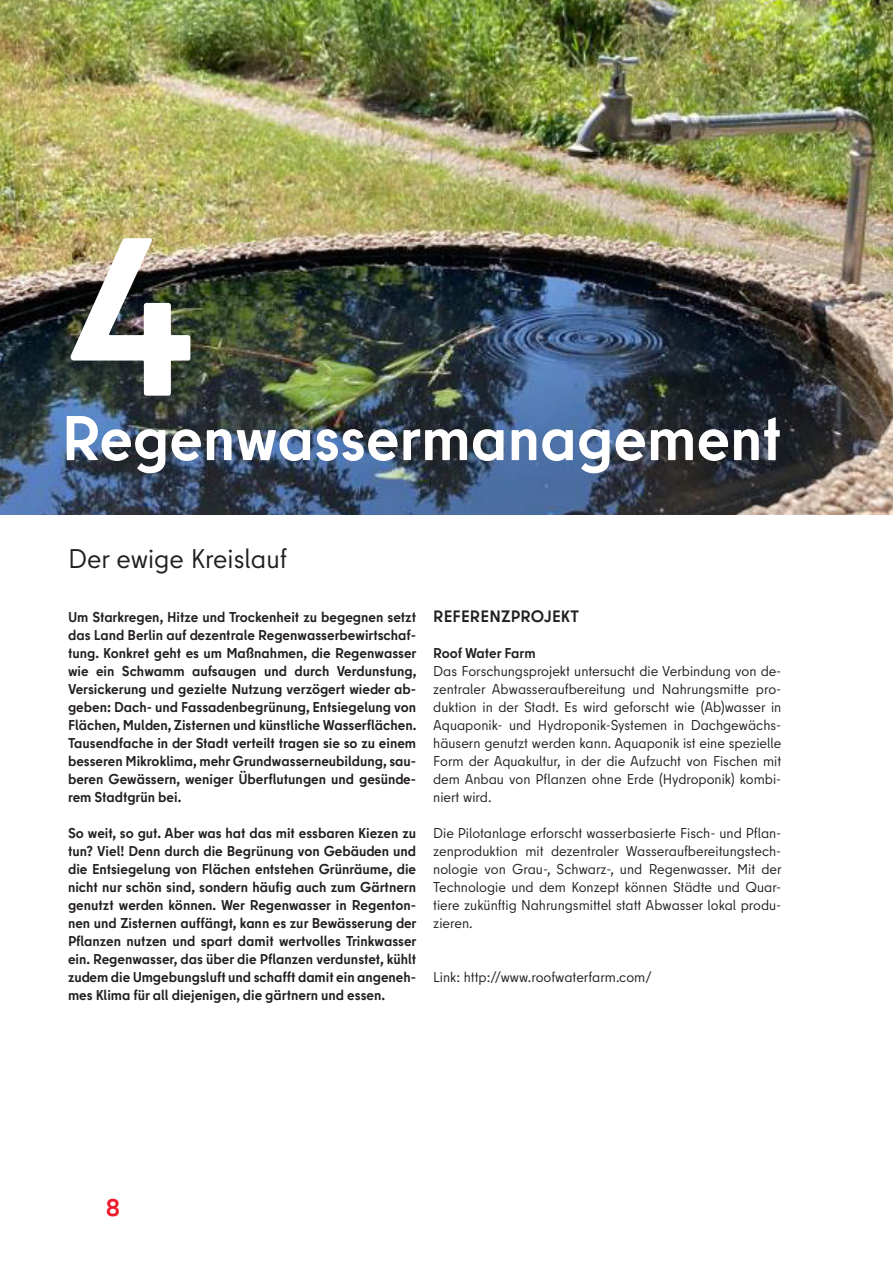
<style>
.page{position:relative;width:893px;height:1263px;background:#fff}
.page>*{position:absolute;margin:0;border:0;box-sizing:border-box;transform-origin:0 0}
.t1{font:700 225px "Berlin Type";color:#fff}
.H2_UEBERSCHRIFT{font:700 63px "Berlin Type";color:#fff}
.S1_UNTERUEBERSCHRIFT{font:27px "Berlin Type";color:#231f20}
.t2{font:700 24px "Berlin Type";color:#ee1b2d}
.P2_FLIESSTEXT_ZWISCH{font:700 16.5px "Berlin Type";letter-spacing:.01em;color:#231f20}
.P1_FLIESSTEXT{font:700 14.25px/18px "Berlin Type";color:#231f20;text-align:justify}
.P1_FLIESSTEXT-2{font:14.25px/18px "Berlin Type";color:#231f20;text-align:justify}
</style>
<div class="page">
<img style="left:0;top:0;width:893px;height:514px">
<p class="t1" style="left:68px;top:173px;width:129px">4</p>
<p class="H2_UEBERSCHRIFT" style="left:61px;top:398px;width:722px">Regenwassermanagement</p>
<p class="S1_UNTERUEBERSCHRIFT" style="left:68px;top:542px;width:221px">Der ewige Kreislauf</p>
<p class="P1_FLIESSTEXT" style="left:68px;top:608px;width:350px">Um Starkregen, Hitze und Trockenheit zu begegnen setzt das Land Berlin auf dezentrale Regenwasserbewirtschaf&shy;tung. Konkret geht es um Maßnahmen, die Regenwasser wie ein Schwamm aufsaugen und durch Verdunstung, Versickerung und gezielte Nutzung verzögert wieder ab&shy;geben: Dach- und Fassadenbegrünung, Entsiegelung von Flächen, Mulden, Zisternen und künstliche Wasserflächen.<br>Tausendfache in der Stadt verteilt tragen sie so zu einem besseren Mikroklima, mehr Grundwasserneubildung, sau&shy;beren Gewässern, weniger Überflutungen und gesünde&shy;rem Stadtgrün bei.</p>
<p class="P1_FLIESSTEXT" style="left:68px;top:824px;width:350px">So weit, so gut. Aber was hat das mit essbaren Kiezen zu tun? Viel! Denn durch die Begrünung von Gebäuden und die Entsiegelung von Flächen entstehen Grünräume, die nicht nur schön sind, sondern häufig auch zum Gärtnern genutzt werden können. Wer Regenwasser in Regenton&shy;nen und Zisternen auffängt, kann es zur Bewässerung der Pflanzen nutzen und spart damit wertvolles Trinkwasser ein. Regenwasser, das über die Pflanzen verdunstet, kühlt zudem die Umgebungsluft und schafft damit ein angeneh&shy;mes Klima für all diejenigen, die gärtnern und essen.</p>
<p class="P2_FLIESSTEXT_ZWISCH" style="left:433px;top:606px;width:147px">REFERENZPROJEKT</p>
<p class="P1_FLIESSTEXT" style="left:433px;top:644px;width:104px">Roof Water Farm</p>
<p class="P1_FLIESSTEXT-2" style="left:433px;top:662px;width:350px">Das Forschungsprojekt untersucht die Verbindung von de&shy;zentraler Abwasseraufbereitung und Nahrungsmitte pro&shy;duktion in der Stadt. Es wird geforscht wie (Ab)wasser in Aquaponik- und Hydroponik-Systemen in Dachgewächs&shy;häusern genutzt werden kann. Aquaponik ist eine spezielle Form der Aquakultur, in der die Aufzucht von Fischen mit dem Anbau von Pflanzen ohne Erde (Hydroponik) kombi&shy;niert wird.</p>
<p class="P1_FLIESSTEXT-2" style="left:433px;top:824px;width:350px">Die Pilotanlage erforscht wasserbasierte Fisch- und Pflan&shy;zenproduktion mit dezentraler Wasseraufbereitungstech&shy;nologie von Grau-, Schwarz-, und Regenwasser. Mit der Technologie und dem Konzept können Städte und Quar&shy;tiere zukünftig Nahrungsmittel statt Abwasser lokal produ&shy;zieren.</p>
<p class="P1_FLIESSTEXT-2" style="left:433px;top:968px;width:220px">Link: http://www.roofwaterfarm.com/</p>
<h3 class="t2" style="left:106px;top:1192px;width:16px">8</h3>
</div>
